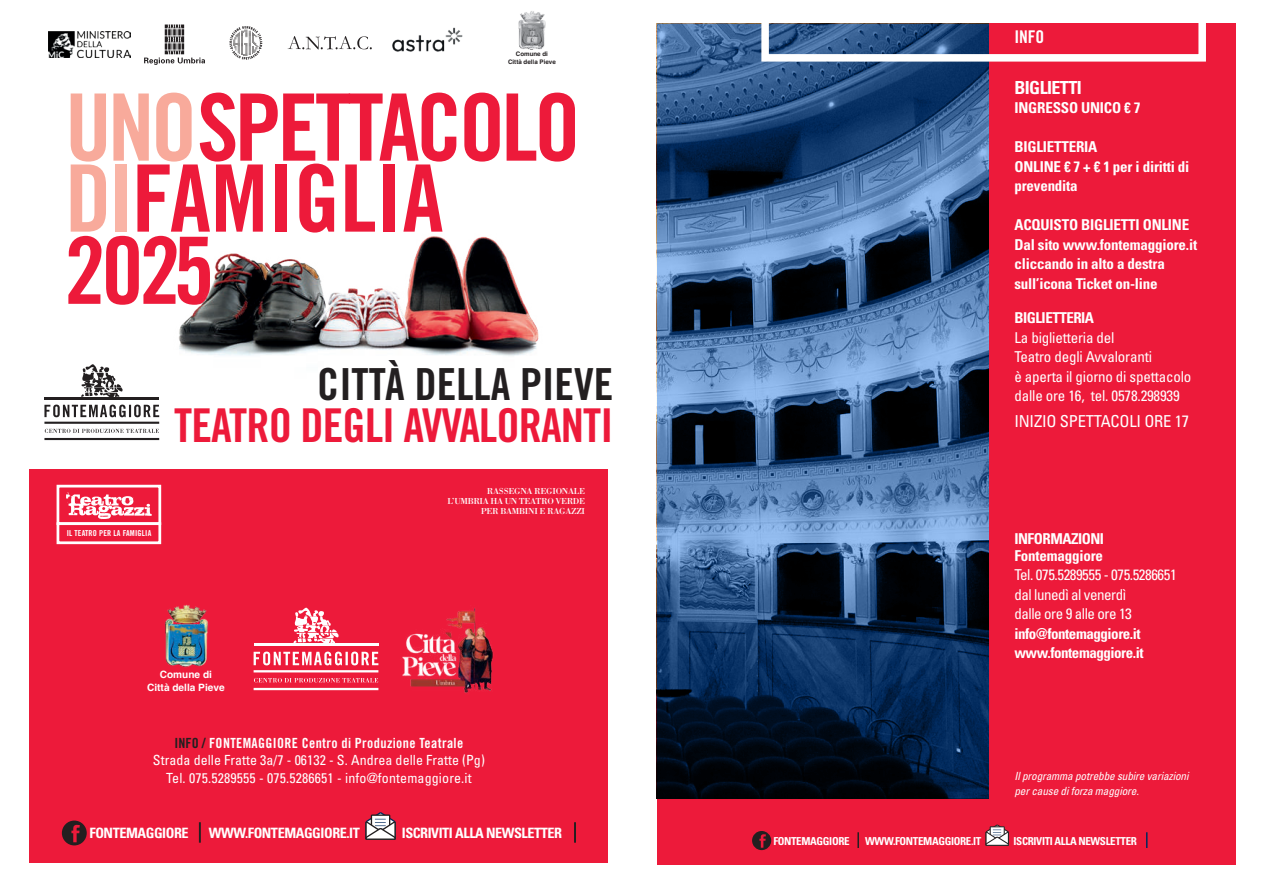
<style>
.page{position:relative;width:1263px;height:893px;background:#fff}
.page>*{position:absolute;margin:0;border:0;box-sizing:border-box;transform-origin:0 0}
.t1{font:93px/70.9px "Trade Gothic LT Std Bd Cn 20";letter-spacing:-.04em;color:#ed1a3a}
.t2{font:92.85px "Trade Gothic LT Std Bd Cn 20";color:#ed1a3a}
.t3{font:46.65px "Trade Gothic LT Std Bd Cn 20";letter-spacing:-.02em;color:#ed1a3a}
.t4{font:44.25px "Trade Gothic LT Std Bd Cn 20";color:#231f20}
.t5{font:700 condensed 18px "Univers LT Std";letter-spacing:-.03em;color:#fff}
.t6{font:17.55px "Trade Gothic LT Std Bd Cn 20";color:#fff}
.t7{font:condensed 16.5px "Univers LT Std";letter-spacing:-.01em;color:#fff}
.t8{font:700 condensed 15px/19.5px "Univers LT Std";letter-spacing:-.01em;color:#fff}
.t9{font:condensed 15px/19.5px "Univers LT Std";letter-spacing:-.01em;color:#fff}
.t10{font:condensed 15px/19.5px "Univers LT Std";letter-spacing:-.03em;color:#fff}
.t11{font:700 condensed 15px/19.5px "Univers LT Std";letter-spacing:-.03em;color:#fff}
.t12{font:700 condensed 14.25px "Univers LT Std";letter-spacing:-.03em;color:#fff}
.t13{font:condensed 13.95px/17.7px "Univers LT Std";letter-spacing:.005em;color:#fff;text-align:center}
.t14{font:13.95px "Trade Gothic LT Std Bd Cn 20";letter-spacing:.025em;color:#fff}
.t15{font:italic condensed 11.25px/15px "Univers LT Std";letter-spacing:-.01em;color:#fff}
.t16{font:700 condensed 10.95px "Univers LT Std";letter-spacing:-.03em;color:#fff}
.t17{font:700 10.05px/12.1px "Helvetica";color:#fff;text-align:center}
.t18{font:9px/10.4px "Bodoni Std";letter-spacing:-.03em;color:#fff;text-align:right}
.t19{font:8.25px "Trade Gothic LT Std Bd Cn 20";letter-spacing:.02em;color:#fff}
.t20{font:700 6.15px/7.5px "Helvetica";color:#231f20;text-align:center}
.s1{color:#f8aa9b}
.s2{color:#f9b4a6}
.s3{color:#231f20}
</style>
<div class="page">
<svg style="left:144px;top:25px;width:61px;height:40px"></svg>
<img style="left:179px;top:236px;width:360px;height:120px">
<svg style="left:81px;top:364px;width:42px;height:33px"></svg>
<hr style="left:44px;top:438px;width:115px;height:2px;background:#231f20">
<hr style="left:44px;top:422px;width:115px;height:2px;background:#231f20">
<svg style="left:44px;top:405px;width:115px;height:12px"></svg>
<hr style="left:44px;top:397px;width:115px;height:2px;background:#231f20">
<svg style="left:45px;top:429px;width:114px;height:4px"></svg>
<div style="left:30px;top:469px;width:578px;height:394px;background:#ed1a3a"></div>
<svg style="left:365px;top:812px;width:31px;height:28px"></svg>
<hr style="left:199px;top:822px;width:2px;height:21px;background:#231f20">
<hr style="left:574px;top:822px;width:2px;height:21px;background:#231f20">
<svg style="left:62px;top:820px;width:25px;height:25px"></svg>
<div style="left:57px;top:485px;width:104px;height:40px;border:3px solid #fff"></div>
<svg style="left:66px;top:492px;width:86px;height:28px"></svg>
<div style="left:57px;top:522px;width:104px;height:22px;background:#ed1a3a;border:3px solid #fff"></div>
<img style="left:49px;top:32px;width:81px;height:26px">
<img style="left:518px;top:11px;width:28px;height:39px">
<svg style="left:293px;top:608px;width:46px;height:36px"></svg>
<hr style="left:254px;top:688px;width:124px;height:2px;background:#fff">
<hr style="left:254px;top:670px;width:124px;height:2px;background:#fff">
<svg style="left:254px;top:652px;width:124px;height:13px"></svg>
<hr style="left:254px;top:644px;width:124px;height:2px;background:#fff">
<svg style="left:254px;top:678px;width:124px;height:4px"></svg>
<img style="left:165px;top:604px;width:43px;height:63px">
<img style="left:402px;top:608px;width:91px;height:85px">
<svg style="left:229px;top:26px;width:33px;height:34px"></svg>
<svg style="left:288px;top:36px;width:84px;height:14px"></svg>
<img style="left:392px;top:27px;width:71px;height:25px">
<div style="left:657px;top:23px;width:578px;height:842px;background:#ed1a3a"></div>
<svg style="left:657px;top:24px;width:332px;height:774px;background:#2e4e76"></svg>
<div style="left:761px;top:14px;width:445px;height:48px;border:8px solid #fff"></div>
<svg style="left:985px;top:825px;width:24px;height:21px"></svg>
<svg style="left:857px;top:832px;width:2px;height:16px"></svg>
<svg style="left:1146px;top:832px;width:1px;height:16px"></svg>
<svg style="left:752px;top:831px;width:19px;height:19px"></svg>
<p class="t20" style="left:508px;top:51px;width:49px">Comune di<br>Città della Pieve</p>
<h1 class="t1" style="left:65px;top:91px;width:517px"><span class="s1">UNO</span>SPETTACOLO<br><span class="s1">D</span><span class="s2">I</span>FAMIGLIA</h1>
<h2 class="t2" style="left:64px;top:214px;width:152px">2025</h2>
<h3 class="t4" style="left:317px;top:357px;width:298px">CITTÀ DELLA PIEVE</h3>
<h3 class="t3" style="left:174px;top:397px;width:441px">TEATRO DEGLI AVVALORANTI</h3>
<p class="t19" style="left:67px;top:528px;width:86px">IL TEATRO PER LA FAMIGLIA</p>
<p class="t17" style="left:147px;top:670px;width:79px">Comune di<br>Città della Pieve</p>
<p class="t18" style="left:448px;top:485px;width:139px">RASSEGNA REGIONALE<br>L’UMBRIA HA UN TEATRO VERDE<br>PER BAMBINI E RAGAZZI</p>
<p class="t14" style="left:175px;top:734px;width:290px"><span class="s3">INFO /</span> FONTEMAGGIORE Centro di Produzione Teatrale</p>
<p class="t13" style="left:153px;top:751px;width:333px">Strada delle Fratte 3a/7 - 06132 - S. Andrea delle Fratte (Pg)<br>Tel. 075.5289555 - 075.5286651 - info@fontemaggiore.it</p>
<p class="t12" style="left:90px;top:824px;width:101px">FONTEMAGGIORE</p>
<p class="t12" style="left:209px;top:824px;width:152px">WWW.FONTEMAGGIORE.IT</p>
<p class="t12" style="left:402px;top:824px;width:162px">ISCRIVITI ALLA NEWSLETTER</p>
<p class="t6" style="left:1014px;top:26px;width:31px">INFO</p>
<p class="t5" style="left:1014px;top:76px;width:69px">BIGLIETTI</p>
<p class="t8" style="left:1014px;top:98px;width:128px">INGRESSO UNICO € 7</p>
<p class="t8" style="left:1014px;top:137px;width:177px">BIGLIETTERIA<br>ONLINE € 7 + € 1 per i diritti di prevendita</p>
<p class="t8" style="left:1014px;top:215px;width:184px">ACQUISTO BIGLIETTI ONLINE<br>Dal sito www.fontemaggiore.it cliccando in alto a destra sull’icona Ticket on-line</p>
<p class="t11" style="left:1014px;top:308px;width:81px">BIGLIETTERIA</p>
<p class="t9" style="left:1014px;top:327px;width:178px">La biglietteria del<br>Teatro degli Avvaloranti<br>è aperta il giorno di spettacolo dalle ore 16, tel. 0578.298939</p>
<p class="t7" style="left:1014px;top:410px;width:176px">INIZIO SPETTACOLI ORE 17</p>
<p class="t8" style="left:1014px;top:531px;width:91px;line-height:16.5px">INFORMAZIONI<br>Fontemaggiore</p>
<p class="t10" style="left:1014px;top:565px;width:164px">Tel. 075.5289555 - 075.5286651 dal lunedì al venerdì<br>dalle ore 9 alle ore 13</p>
<p class="t11" style="left:1014px;top:624px;width:131px">info@fontemaggiore.it www.fontemaggiore.it</p>
<p class="t15" style="left:1014px;top:769px;width:176px">Il programma potrebbe subire variazioni per cause di forza maggiore.</p>
<p class="t16" style="left:773px;top:834px;width:78px">FONTEMAGGIORE</p>
<p class="t16" style="left:865px;top:834px;width:118px">WWW.FONTEMAGGIORE.IT</p>
<p class="t16" style="left:1013px;top:834px;width:125px">ISCRIVITI ALLA NEWSLETTER</p>
</div>
